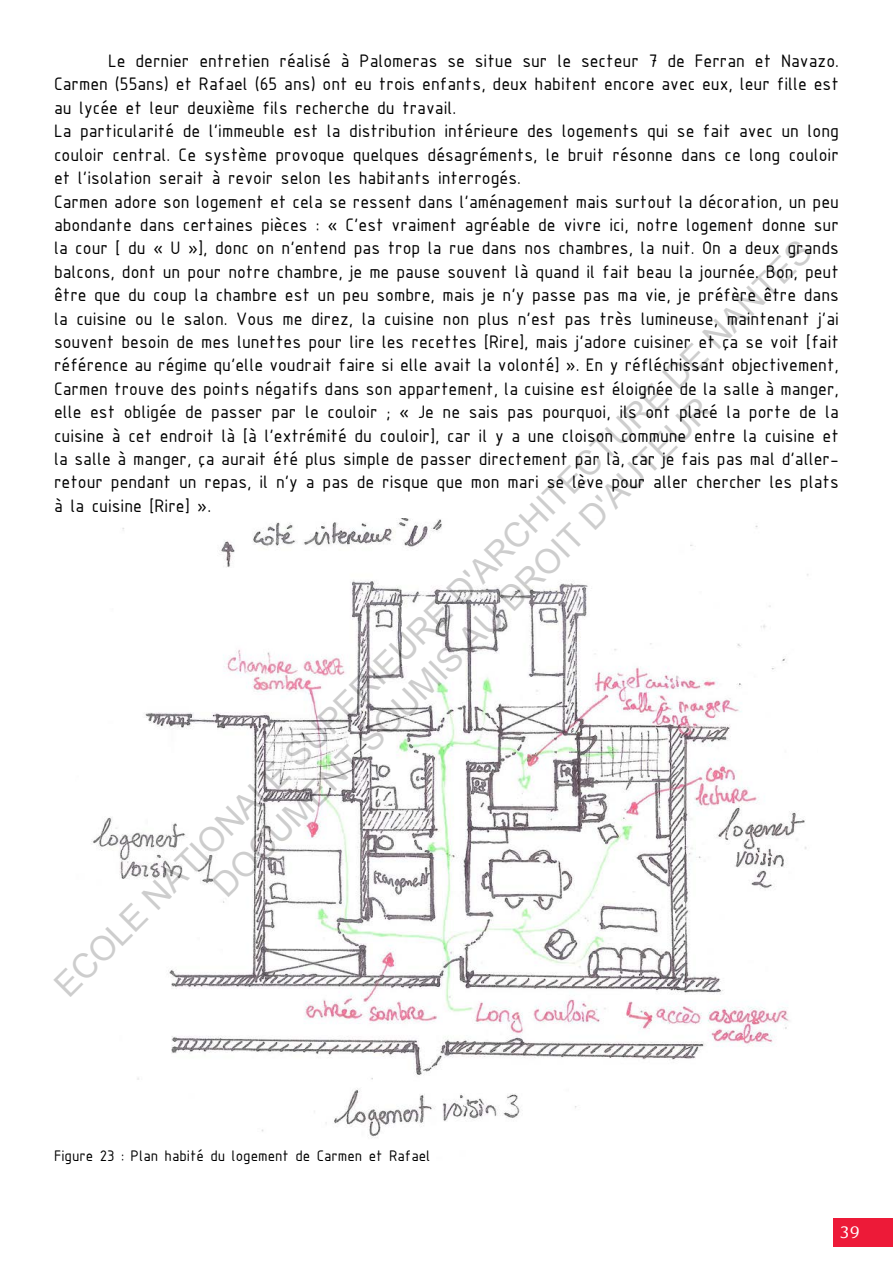
<style>
.page{position:relative;width:893px;height:1263px;background:#fff}
.page>*{position:absolute;margin:0;border:0;box-sizing:border-box;transform-origin:0 0}
.t1{font:33.9px/40.7px "Arial";color:rgb(0 0 0/.2);text-align:center}
.t2{font:19.5px/23.4px "ISOCPEUR";color:#000}
.t3{font:18px "Briem Script Std";color:#fff}
.t4{font:16.5px "ISOCPEUR";color:#000}
</style>
<div class="page">
<div style="left:833px;top:1218px;width:60px;height:29px;background:#ed1a38"></div>
<img style="left:91px;top:519px;width:718px;height:619px">
<p class="t2" style="left:54px;top:48px;width:786px;text-indent:54px">Le dernier entretien réalisé à Palomeras se situe sur le secteur 7 de Ferran et Navazo.<br>Carmen (55ans) et Rafael (65 ans) ont eu trois enfants, deux habitent encore avec eux, leur fille est au lycée et leur deuxième fils recherche du travail.<br>La particularité de l’immeuble est la distribution intérieure des logements qui se fait avec un long couloir central. Ce système provoque quelques désagréments, le bruit résonne dans ce long couloir et l’isolation serait à revoir selon les habitants interrogés.<br>Carmen adore son logement et cela se ressent dans l’aménagement mais surtout la décoration, un peu abondante dans certaines pièces : « C’est vraiment agréable de vivre ici, notre logement donne sur la cour [ du « U »], donc on n’entend pas trop la rue dans nos chambres, la nuit. On a deux grands balcons, dont un pour notre chambre, je me pause souvent là quand il fait beau la journée. Bon, peut être que du coup la chambre est un peu sombre, mais je n’y passe pas ma vie, je préfère être dans la cuisine ou le salon. Vous me direz, la cuisine non plus n’est pas très lumineuse, maintenant j’ai souvent besoin de mes lunettes pour lire les recettes [Rire], mais j’adore cuisiner et ça se voit [fait référence au régime qu’elle voudrait faire si elle avait la volonté] ». En y réfléchissant objectivement, Carmen trouve des points négatifs dans son appartement, la cuisine est éloignée de la salle à manger, elle est obligée de passer par le couloir ; « Je ne sais pas pourquoi, ils ont placé la porte de la cuisine à cet endroit là [à l’extrémité du couloir], car il y a une cloison commune entre la cuisine et la salle à manger, ça aurait été plus simple de passer directement par là, car je fais pas mal d’aller&shy;retour pendant un repas, il n’y a pas de risque que mon mari se lève pour aller chercher les plats à la cuisine [Rire] ».</p>
<h1 class="t1" style="left:46px;top:977px;width:1056px;rotate:-45deg">ECOLE NATIONALE SUPERIEURE D'ARCHITECTURE DE NANTES<br>DOCUMENT SOUMIS AU DROIT D'AUTEUR</h1>
<p class="t4" style="left:54px;top:1145px;width:378px">Figure 23 : Plan habité du logement de Carmen et Rafael</p>
<p class="t3" style="left:840px;top:1222px;width:21px">39</p>
</div>
